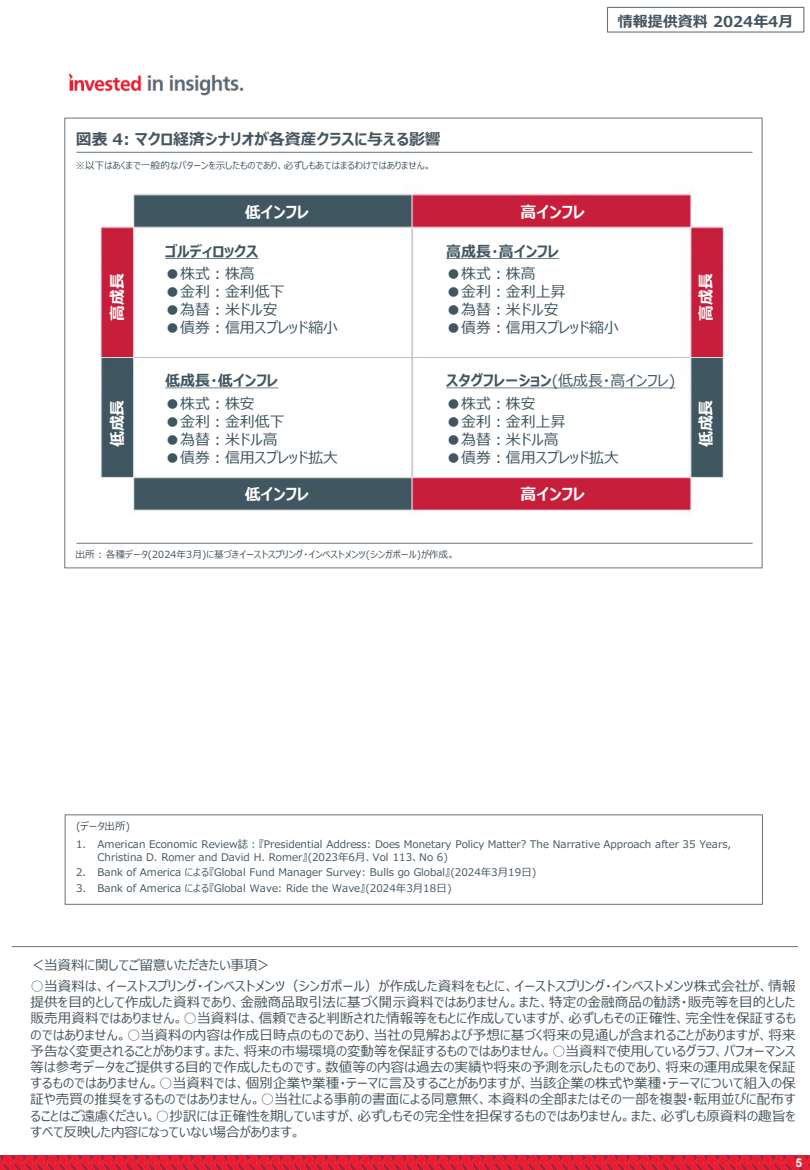
<style>
.page{position:relative;width:810px;height:1170px;background:#fff}
.page>*{position:absolute;margin:0;border:0;box-sizing:border-box;transform-origin:0 0}
.t1{font:700 15.9px "Meiryo UI";color:#fff}
.t2{font:700 15.9px "Meiryo UI";color:#45555f}
.t3{font:15px "Meiryo UI";color:#405661}
.t4{font:700 15px "Meiryo UI";color:#405661}
.t5{font:700 15px "Meiryo UI";color:#45555f}
.t6{font:13.5px/16.2px "Meiryo UI";color:#45555f;text-align:justify}
.t7{font:700 12px "Arial";color:#fff}
.t8{font:10.5px/12.6px "Meiryo UI";color:#45555f}
.t9{font:9.75px "Meiryo UI";color:#45555f}
.s1{font-weight:700}
</style>
<div class="page">
<img style="left:0;top:1155px;width:810px;height:15px">
<hr style="left:12px;top:946px;width:786px;height:1px;background:#68737a">
<img style="left:68px;top:73px;width:176px;height:23px">
<div style="left:607px;top:7px;width:197px;height:26px;border:1px solid #68737a"></div>
<img style="left:100px;top:188px;width:629px;height:328px">
<hr style="left:76px;top:152px;width:677px;height:1px;background:#68737a">
<hr style="left:76px;top:543px;width:677px;height:1px;background:#68737a">
<div style="left:231px;top:202px;width:92px;height:19px;background:#405661"></div>
<div style="left:231px;top:484px;width:92px;height:19px;background:#405661"></div>
<div style="left:507px;top:202px;width:92px;height:19px;background:#c71e3b"></div>
<div style="left:507px;top:484px;width:92px;height:19px;background:#c71e3b"></div>
<div style="left:107px;top:378px;width:19px;height:91px;background:#405661"></div>
<div style="left:107px;top:251px;width:19px;height:92px;background:#c71e3b"></div>
<div style="left:696px;top:378px;width:19px;height:91px;background:#405661"></div>
<div style="left:696px;top:251px;width:19px;height:92px;background:#c71e3b"></div>
<div style="left:165px;top:242px;width:223px;height:99px;background:#fff"></div>
<svg style="left:165px;top:258px;width:94px;height:1px"></svg>
<div style="left:165px;top:371px;width:223px;height:100px;background:#fff"></div>
<svg style="left:165px;top:388px;width:113px;height:1px"></svg>
<div style="left:446px;top:242px;width:232px;height:99px;background:#fff"></div>
<svg style="left:446px;top:258px;width:113px;height:1px"></svg>
<div style="left:446px;top:371px;width:232px;height:100px;background:#fff"></div>
<svg style="left:446px;top:388px;width:229px;height:1px"></svg>
<div style="left:65px;top:814px;width:698px;height:91px;border:1px solid #68737a"></div>
<p class="t2" style="left:76px;top:128px;width:366px">図表 4: マクロ経済シナリオが各資産クラスに与える影響</p>
<p class="t9" style="left:75px;top:158px;width:357px">※以下はあくまで一般的なパターンを示したものであり、必ずしもあてはまるわけではありません。</p>
<p class="t1" style="left:245px;top:201px;width:66px">低インフレ</p>
<p class="t5" style="left:618px;top:11px;width:177px">情報提供資料 2024年4月</p>
<p class="t1" style="left:521px;top:201px;width:66px">高インフレ</p>
<p class="t1" style="left:106px;top:321px;width:49px;rotate:-90deg">高成長</p>
<p class="t1" style="left:106px;top:447px;width:49px;rotate:-90deg">低成長</p>
<p class="t4" style="left:165px;top:241px;width:95px">ゴルディロックス</p>
<p class="t3" style="left:165px;top:263px;width:91px">●株式：株高</p>
<p class="t3" style="left:165px;top:281px;width:121px">●金利：金利低下</p>
<p class="t3" style="left:165px;top:299px;width:114px">●為替：米ドル安</p>
<p class="t3" style="left:165px;top:317px;width:174px">●債券：信用スプレッド縮小</p>
<p class="t4" style="left:165px;top:370px;width:115px">低成長・低インフレ</p>
<p class="t3" style="left:165px;top:393px;width:91px">●株式：株安</p>
<p class="t3" style="left:165px;top:411px;width:121px">●金利：金利低下</p>
<p class="t3" style="left:165px;top:429px;width:114px">●為替：米ドル高</p>
<p class="t3" style="left:165px;top:447px;width:174px">●債券：信用スプレッド拡大</p>
<p class="t1" style="left:245px;top:483px;width:66px">低インフレ</p>
<p class="t4" style="left:446px;top:241px;width:115px">高成長・高インフレ</p>
<p class="t3" style="left:446px;top:263px;width:91px">●株式：株高</p>
<p class="t3" style="left:446px;top:281px;width:121px">●金利：金利上昇</p>
<p class="t3" style="left:446px;top:299px;width:114px">●為替：米ドル安</p>
<p class="t3" style="left:446px;top:317px;width:174px">●債券：信用スプレッド縮小</p>
<p class="t3" style="left:446px;top:370px;width:231px"><span class="s1">スタグフレーション</span>(低成長・高インフレ)</p>
<p class="t3" style="left:446px;top:393px;width:91px">●株式：株安</p>
<p class="t3" style="left:446px;top:411px;width:121px">●金利：金利上昇</p>
<p class="t3" style="left:446px;top:429px;width:114px">●為替：米ドル高</p>
<p class="t3" style="left:446px;top:447px;width:174px">●債券：信用スプレッド拡大</p>
<p class="t1" style="left:521px;top:483px;width:66px">高インフレ</p>
<p class="t9" style="left:75px;top:548px;width:381px">出所 : 各種データ(2024年3月)に基づきイーストスプリング・インベストメンツ(シンガポール)が作成。</p>
<p class="t1" style="left:695px;top:321px;width:49px;rotate:-90deg">高成長</p>
<p class="t1" style="left:695px;top:447px;width:49px;rotate:-90deg">低成長</p>
<p class="t8" style="left:76px;top:820px;width:56px">(データ出所)</p>
<p class="t8" style="left:98px;top:839px;width:635px;text-indent:-22px">1. American Economic Review誌：『Presidential Address: Does Monetary Policy Matter? The Narrative Approach after 35 Years,<br>Christina D. Romer and David H. Romer』(2023年6月、Vol 113、No 6)</p>
<p class="t8" style="left:76px;top:867px;width:462px">2. Bank of America による『Global Fund Manager Survey: Bulls go Global』(2024年3月19日)</p>
<p class="t8" style="left:76px;top:883px;width:377px">3. Bank of America による『Global Wave: Ride the Wave』(2024年3月18日)</p>
<p class="t6" style="left:31px;top:958px;width:242px">＜当資料に関してご留意いただきたい事項＞</p>
<p class="t6" style="left:31px;top:979px;width:767px">○当資料は、イーストスプリング・インベストメンツ（シンガポール）が作成した資料をもとに、イーストスプリング・インベストメンツ株式会社が、情報提供を⽬ 的として作成した資料であり、⾦融商品取引法に基づく開⽰資料ではありません。また、特定の⾦融商品の勧誘・販売等を⽬ 的とした販売⽤資料ではありません。○当資料は、信頼できると判断された情報等をもとに作成していますが、必ずしもその正確性、完全性を保証するものではありません。○当資料の内容は作成⽇ 時点のものであり、当社の⾒解および予想に基づく将来の⾒通しが含まれることがありますが、将来予告なく変更されることがあります。また、将来の市場環境の変動等を保証するものではありません。○当資料で使⽤しているグラフ、パフォーマンス等は参考データをご提供する⽬ 的で作成したものです。数値等の内容は過去の実績や将来の予測を⽰したものであり、将来の運⽤成果を保証するものではありません。○当資料では、個別企業や業種・テーマに⾔及することがありますが、当該企業の株式や業種・テーマについて組⼊の保証や売買の推奨をするものではありません。○当社による事前の書⾯による同意無く、本資料の全部またはその⼀部を複製・転⽤並びに配布することはご遠慮ください。○抄訳には正確性を期していますが、必ずしもその完全性を担保するものではありません。また、必ずしも原資料の趣旨をすべて反映した内容になっていない場合があります。</p>
<p class="t7" style="left:796px;top:1155px;width:8px">5</p>
</div>
